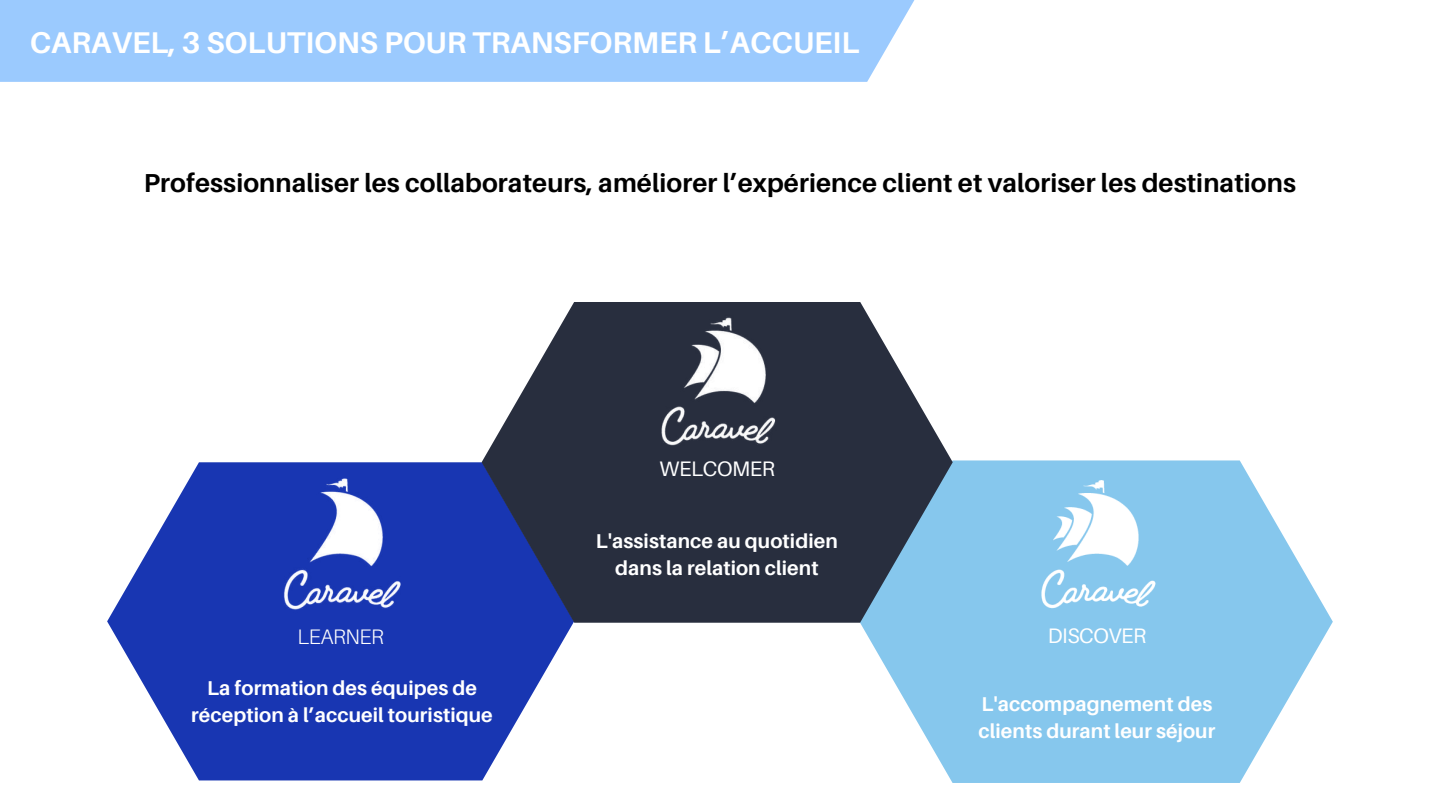
<style>
.page{position:relative;width:1440px;height:810px;background:#fff}
.page>*{position:absolute;margin:0;border:0;box-sizing:border-box;transform-origin:0 0}
.t1{font:700 30px "Aileron";color:#fff}
.t2{font:700 26px "Aileron";letter-spacing:.005em;color:#000}
.t3{font:21px "Aileron";letter-spacing:-.02em;color:#fff}
.t4{font:300 21px "Aileron";letter-spacing:-.02em;color:#fff}
.t5{font:700 20px/27.8px "Aileron";letter-spacing:.005em;color:#fff;text-align:center}
</style>
<div class="page">
<svg style="left:107px;top:462px;width:466px;height:318px;fill:#1836b2"></svg>
<div style="left:0;top:0;width:920px;height:82px;background:#9bcafe"></div>
<img style="left:248px;top:462px;width:179px;height:159px">
<svg style="left:860px;top:461px;width:473px;height:322px;fill:#86c7ed"></svg>
<img style="left:1010px;top:460px;width:173px;height:167px">
<svg style="left:482px;top:302px;width:471px;height:321px;fill:#282e3e"></svg>
<img style="left:629px;top:310px;width:176px;height:152px">
<h1 class="t1" style="left:30px;top:24px;width:831px">CARAVEL, 3 SOLUTIONS POUR TRANSFORMER L’ACCUEIL</h1>
<h2 class="t2" style="left:144px;top:166px;width:1154px">Professionnaliser les collaborateurs, améliorer l’expérience client et valoriser les destinations</h2>
<p class="t3" style="left:660px;top:455px;width:117px">WELCOMER</p>
<p class="t4" style="left:297px;top:623px;width:88px">LEARNER</p>
<p class="t5" style="left:191px;top:673px;width:303px">La formation des équipes de réception à l’accueil touristique</p>
<p class="t5" style="left:596px;top:526px;width:243px">L'assistance au quotidien dans la relation client</p>
<p class="t3" style="left:1048px;top:623px;width:100px">DISCOVER</p>
<p class="t5" style="left:978px;top:689px;width:238px;text-align:left">L'accompagnement des clients durant leur séjour</p>
</div>
